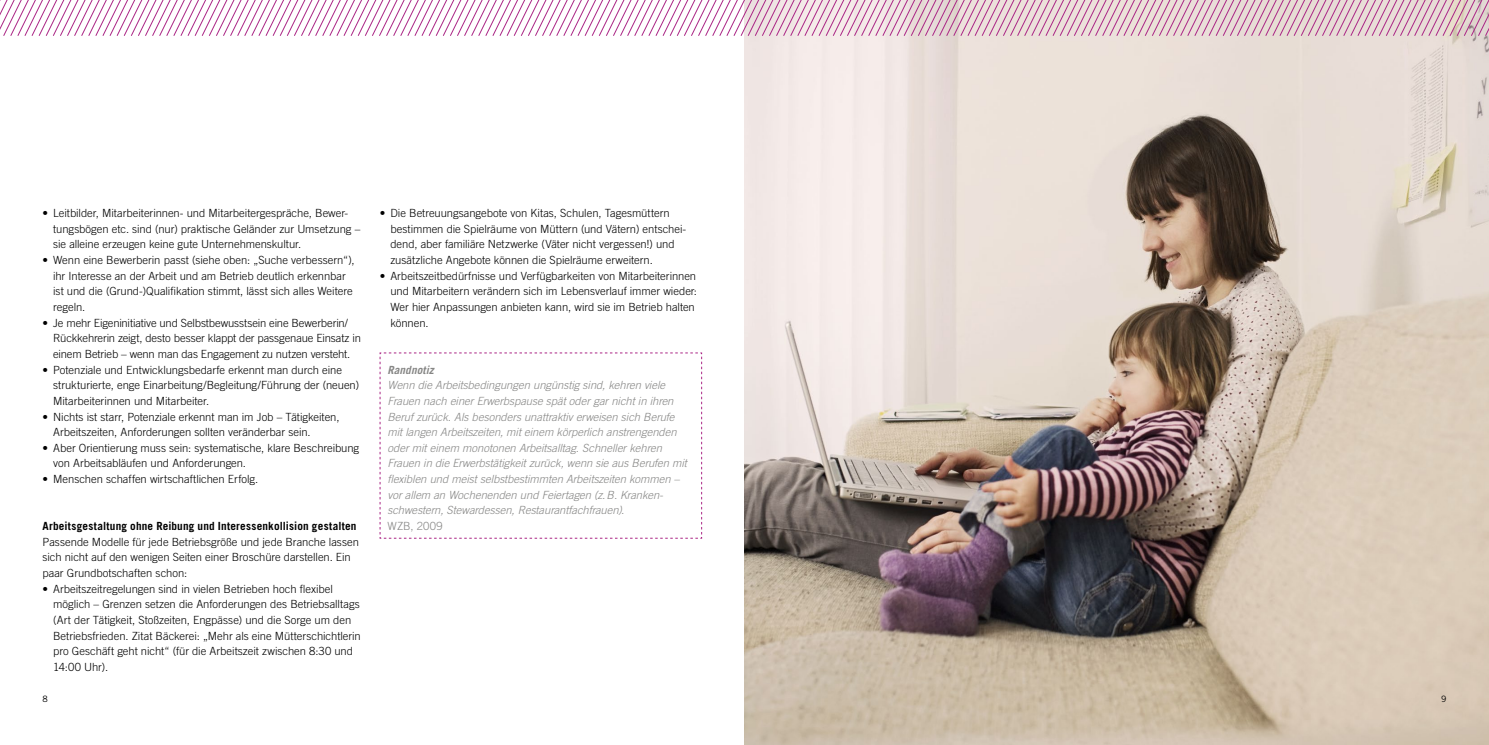
<style>
.page{position:relative;width:1489px;height:745px;background:#fff}
.page>*{position:absolute;margin:0;border:0;box-sizing:border-box;transform-origin:0 0}
.t1{font:300 11.25px/15.6px "Trade Gothic LT Std";letter-spacing:-.005em;color:#000}
.t2{font:italic 300 11.25px/15.6px "Trade Gothic LT Std";letter-spacing:-.005em;color:#878786}
.t3{font:700 11.25px "Trade Gothic LT Std";letter-spacing:.015em;color:#000}
.t4{font:italic 700 11.25px "Trade Gothic LT Std";letter-spacing:.01em;color:#878786}
.t5{font:300 11.25px "Trade Gothic LT Std";letter-spacing:.015em;color:#878786}
.t6{font:8.75px "Trade Gothic LT Std";color:#000}
</style>
<div class="page">
<img style="left:744px;top:37px;width:744px;height:707px">
<svg style="left:379px;top:352px;width:323px;height:186px"></svg>
<svg style="left:0;top:0;width:1488px;height:37px"></svg>
<p class="t1" style="left:53px;top:205px;width:308px;text-indent:-11px">• Leitbilder, Mitarbeiterinnen- und Mitarbeitergespräche, Bewer&shy;tungsbögen etc. sind (nur) praktische Geländer zur Umsetzung – sie alleine erzeugen keine gute Unternehmenskultur.</p>
<p class="t1" style="left:53px;top:252px;width:303px;text-indent:-11px">• Wenn eine Bewerberin passt (siehe oben: „Suche verbessern“), ihr Interesse an der Arbeit und am Betrieb deutlich erkennbar ist und die (Grund-)Qualifikation stimmt, lässt sich alles Weitere regeln.</p>
<p class="t1" style="left:53px;top:314px;width:309px;text-indent:-11px">• Je mehr Eigeninitiative und Selbstbewusstsein eine Bewerberin/<br>Rückkehrerin zeigt, desto besser klappt der passgenaue Einsatz in einem Betrieb – wenn man das Engagement zu nutzen versteht.</p>
<p class="t1" style="left:53px;top:361px;width:307px;text-indent:-11px">• Potenziale und Entwicklungsbedarfe erkennt man durch eine strukturierte, enge Einarbeitung/Begleitung/Führung der (neuen)<br>Mitarbeiterinnen und Mitarbeiter.</p>
<p class="t1" style="left:53px;top:408px;width:288px;text-indent:-11px">• Nichts ist starr, Potenziale erkennt man im Job – Tätigkeiten,<br>Arbeitszeiten, Anforderungen sollten veränderbar sein.</p>
<p class="t1" style="left:53px;top:439px;width:307px;text-indent:-11px">• Aber Orientierung muss sein: systematische, klare Beschreibung von Arbeitsabläufen und Anforderungen.</p>
<p class="t1" style="left:43px;top:471px;width:217px">• Menschen schaffen wirtschaftlichen Erfolg.</p>
<p class="t3" style="left:43px;top:518px;width:315px">Arbeitsgestaltung ohne Reibung und Interessenkollision gestalten</p>
<p class="t1" style="left:43px;top:533px;width:318px">Passende Modelle für jede Betriebsgröße und jede Branche lassen sich nicht auf den wenigen Seiten einer Broschüre darstellen. Ein paar Grundbotschaften schon:</p>
<p class="t1" style="left:53px;top:580px;width:309px;text-indent:-11px">• Arbeitszeitregelungen sind in vielen Betrieben hoch flexibel möglich – Grenzen setzen die Anforderungen des Betriebsalltags (Art der Tätigkeit, Stoßzeiten, Engpässe) und die Sorge um den Betriebsfrieden. Zitat Bäckerei: „Mehr als eine Mütterschichtlerin pro Geschäft geht nicht“ (für die Arbeitszeit zwischen 8:30 und 14:00 Uhr).</p>
<p class="t1" style="left:390px;top:205px;width:297px;text-indent:-11px">• Die Betreuungsangebote von Kitas, Schulen, Tagesmüttern bestimmen die Spielräume von Müttern (und Vätern) entschei&shy;dend, aber familiäre Netzwerke (Väter nicht vergessen!) und zusätzliche Angebote können die Spielräume erweitern.</p>
<p class="t1" style="left:390px;top:267px;width:308px;text-indent:-11px">• Arbeitszeitbedürfnisse und Verfügbarkeiten von Mitarbeiterinnen und Mitarbeitern verändern sich im Lebensverlauf immer wieder:<br>Wer hier Anpassungen anbieten kann, wird sie im Betrieb halten können.</p>
<p class="t4" style="left:387px;top:362px;width:48px">Randnotiz</p>
<p class="t2" style="left:387px;top:377px;width:301px">Wenn die Arbeitsbedingungen ungünstig sind, kehren viele Frauen nach einer Erwerbspause spät oder gar nicht in ihren Beruf zurück. Als besonders unattraktiv erweisen sich Berufe mit langen Arbeitszeiten, mit einem körperlich anstrengenden oder mit einem monotonen Arbeitsalltag. Schneller kehren Frauen in die Erwerbstätigkeit zurück, wenn sie aus Berufen mit flexiblen und meist selbstbestimmten Arbeitszeiten kommen – vor allem an Wochenenden und Feiertagen (z.B. Kranken&shy;schwestern, Stewardessen, Restaurantfachfrauen).</p>
<p class="t5" style="left:387px;top:519px;width:57px">WZB, 2009</p>
<p class="t6" style="left:43px;top:693px;width:7px">8</p>
<p class="t6" style="left:1440px;top:693px;width:7px">9</p>
</div>
